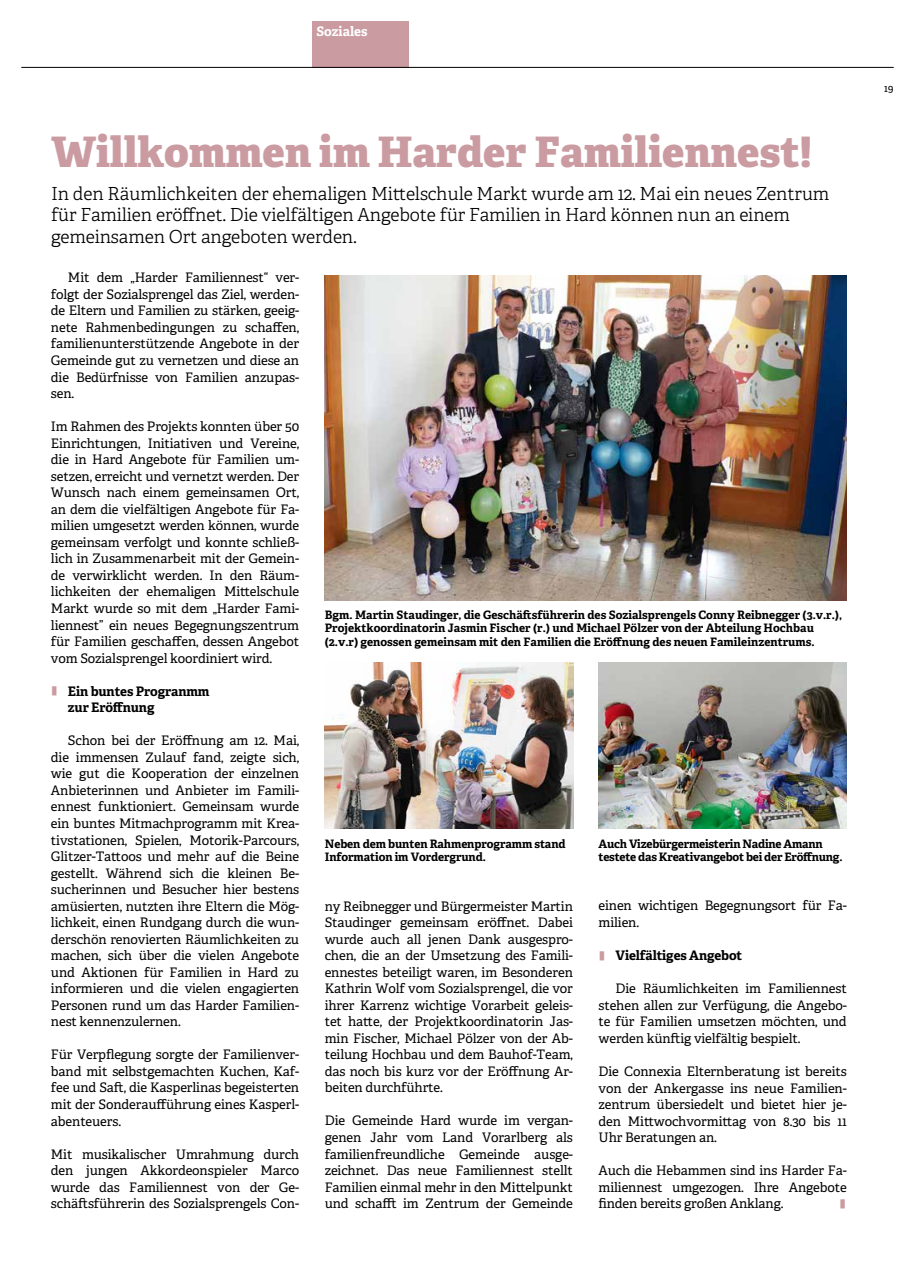
<style>
.page{position:relative;width:915px;height:1276px;background:#fff}
.page>*{position:absolute;margin:0;border:0;box-sizing:border-box;transform-origin:0 0}
.t1{font:800 42px "Adelle";color:#cb9ba2}
.t2{font:300 18px/21.6px "Adelle";letter-spacing:-.01em;color:#000}
.t3{font:13.2px/16.5px "Adelle";letter-spacing:-.01em;color:#000;text-align:justify}
.t4{font:700 13.2px/16.5px "Adelle";letter-spacing:-.01em;color:#000}
.t5{font:700 13.2px "Adelle";color:#fff}
.t6{font:700 11.7px/13.5px "Adelle";color:#000}
.t7{font:700 11.7px/13.5px "Adelle";letter-spacing:-.02em;color:#000}
.t8{font:10.5px "Adelle";color:#000}
.t9{font:800 10.2px "Adelle";color:#cb9ba2;scale:2.5 1}
.s1{font-weight:800;font-size:10.2px;color:#cb9ba2}
</style>
<div class="page">
<div style="left:312px;top:21px;width:97px;height:47px;background:#cb9ba2"></div>
<hr style="left:21px;top:67px;width:872px;height:1px;background:#000">
<img style="left:324px;top:276px;width:522px;height:325px">
<img style="left:325px;top:662px;width:248px;height:166px">
<img style="left:598px;top:662px;width:248px;height:166px">
<p class="t5" style="left:316px;top:23px;width:53px">Soziales</p>
<h1 class="t1" style="left:51px;top:124px;width:762px">Willkommen im Harder Familiennest!</h1>
<h2 class="t2" style="left:51px;top:183px;width:779px">In den Räumlichkeiten der ehemaligen Mittelschule Markt wurde am 12. Mai ein neues Zentrum für Familien eröffnet. Die vielfältigen Angebote für Familien in Hard können nun an einem gemeinsamen Ort angeboten werden.</h2>
<p class="t3" style="left:51px;top:270px;width:250px;text-indent:17px">Mit dem „Harder Familiennest“ ver&shy;folgt der Sozialsprengel das Ziel, werden&shy;de Eltern und Familien zu stärken, geeig&shy;nete Rahmenbedingungen zu schaffen, familienunterstützende Angebote in der Gemeinde gut zu vernetzen und diese an die Bedürfnisse von Familien anzupas&shy;sen.</p>
<p class="t3" style="left:51px;top:418px;width:250px">Im Rahmen des Projekts konnten über 50<br>Einrichtungen, Initiativen und Vereine, die in Hard Angebote für Familien um&shy;setzen, erreicht und vernetzt werden. Der Wunsch nach einem gemeinsamen Ort, an dem die vielfältigen Angebote für Fa&shy;milien umgesetzt werden können, wurde gemeinsam verfolgt und konnte schließ&shy;lich in Zusammenarbeit mit der Gemein&shy;de verwirklicht werden. In den Räum&shy;lichkeiten der ehemaligen Mittelschule Markt wurde so mit dem „Harder Fami&shy;liennest” ein neues Begegnungszentrum für Familien geschaffen, dessen Angebot vom Sozialsprengel koordiniert wird.</p>
<p class="t4" style="left:68px;top:683px;width:143px;text-indent:-17px"><span class="s1">|</span> Ein buntes Progranmm zur Eröffnung</p>
<p class="t3" style="left:51px;top:732px;width:250px;text-indent:17px">Schon bei der Eröffnung am 12. Mai, die immensen Zulauf fand, zeigte sich, wie gut die Kooperation der einzelnen Anbieterinnen und Anbieter im Famili&shy;ennest funktioniert. Gemeinsam wurde ein buntes Mitmachprogramm mit Krea&shy;tivstationen, Spielen, Motorik-Parcours, Glitzer-Tattoos und mehr auf die Beine gestellt. Während sich die kleinen Be&shy;sucherinnen und Besucher hier bestens amüsierten, nutzten ihre Eltern die Mög&shy;lichkeit, einen Rundgang durch die wun&shy;derschön renovierten Räumlichkeiten zu machen, sich über die vielen Angebote und Aktionen für Familien in Hard zu informieren und die vielen engagierten Personen rund um das Harder Familien&shy;nest kennenzulernen.</p>
<p class="t3" style="left:51px;top:1046px;width:250px">Für Verpflegung sorgte der Familienver&shy;band mit selbstgemachten Kuchen, Kaf&shy;fee und Saft, die Kasperlinas begeisterten mit der Sonderaufführung eines Kasperl&shy;abenteuers.</p>
<p class="t3" style="left:51px;top:1146px;width:250px">Mit musikalischer Umrahmung durch den jungen Akkordeonspieler Marco wurde das Familiennest von der Ge&shy;schäftsführerin des Sozialsprengels Con-</p>
<p class="t6" style="left:324px;top:608px;width:518px">Bgm. Martin Staudinger, die Geschäftsführerin des Sozialsprengels Conny Reibnegger (3.v.r.),<br>Projektkoordinatorin Jasmin Fischer (r.) und Michael Pölzer von der Abteilung Hochbau (2.v.r) genossen gemeinsam mit den Familien die Eröffnung des neuen Famileinzentrums.</p>
<p class="t6" style="left:325px;top:836px;width:242px">Neben dem bunten Rahmenprogramm stand<br>Information im Vordergrund.</p>
<p class="t7" style="left:598px;top:836px;width:245px">Auch Vizebürgermeisterin Nadine Amann testete das Kreativangebot bei der Eröffnung.</p>
<p class="t3" style="left:598px;top:897px;width:250px">einen wichtigen Begegnungsort für Fa&shy;milien.</p>
<p class="t4" style="left:598px;top:947px;width:145px"><span class="s1">|</span> Vielfältiges Angebot</p>
<p class="t3" style="left:598px;top:980px;width:250px;text-indent:17px">Die Räumlichkeiten im Familiennest stehen allen zur Verfügung, die Angebo&shy;te für Familien umsetzen möchten, und werden künftig vielfältig bespielt.</p>
<p class="t3" style="left:598px;top:1063px;width:250px">Die Connexia Elternberatung ist bereits von der Ankergasse ins neue Familien&shy;zentrum übersiedelt und bietet hier je&shy;den Mittwochvormittag von 8.30 bis 11<br>Uhr Beratungen an.</p>
<p class="t3" style="left:598px;top:1162px;width:250px">Auch die Hebammen sind ins Harder Fa&shy;miliennest umgezogen. Ihre Angebote finden bereits großen Anklang.</p>
<p class="t3" style="left:324px;top:898px;width:250px">ny Reibnegger und Bürgermeister Martin Staudinger gemeinsam eröffnet. Dabei wurde auch all jenen Dank ausgespro&shy;chen, die an der Umsetzung des Famili&shy;ennestes beteiligt waren, im Besonderen Kathrin Wolf vom Sozialsprengel, die vor ihrer Karrenz wichtige Vorarbeit geleis&shy;tet hatte, der Projektkoordinatorin Jas&shy;min Fischer, Michael Pölzer von der Ab&shy;teilung Hochbau und dem Bauhof-Team, das noch bis kurz vor der Eröffnung Ar&shy;beiten durchführte.</p>
<p class="t3" style="left:324px;top:1112px;width:250px">Die Gemeinde Hard wurde im vergan&shy;genen Jahr vom Land Vorarlberg als familienfreundliche Gemeinde ausge&shy;zeichnet. Das neue Familiennest stellt Familien einmal mehr in den Mittelpunkt und schafft im Zentrum der Gemeinde</p>
<p class="t9" style="left:838px;top:1196px;width:4px">|</p>
<p class="t8" style="left:883px;top:82px;width:11px">19</p>
</div>
